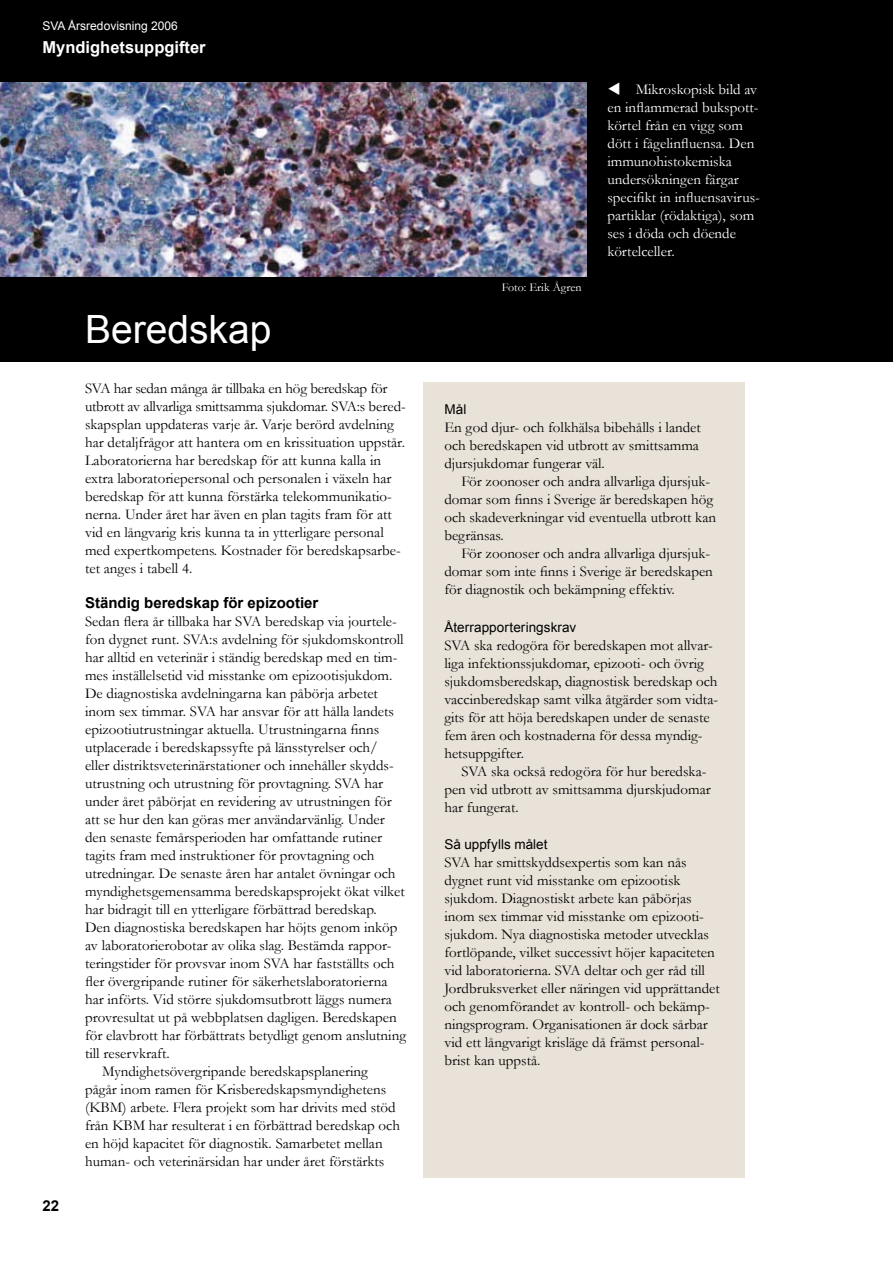
<style>
.page{position:relative;width:893px;height:1263px;background:#fff}
.page>*{position:absolute;margin:0;border:0;box-sizing:border-box;transform-origin:0 0}
.t1{font:39px "Arial";color:#fff}
.t2{font:700 16.5px "Arial";color:#fff}
.t3{font:15px/18px "Garamond";color:#000}
.t4{font:15px/18px "Garamond";color:#fff}
.t5{font:700 15px "Arial";color:#000}
.t6{font:13.5px "Arial";letter-spacing:.005em;color:#000}
.t7{font:12px "Arial";color:#fff}
.t8{font:12px "Garamond";color:#fff}
</style>
<div class="page">
<div style="left:0;top:0;width:893px;height:361px;background:#000"></div>
<div style="left:423px;top:383px;width:321px;height:795px;background:#e8e2d8"></div>
<img style="left:0;top:82px;width:587px;height:194px">
<p class="t7" style="left:43px;top:18px;width:137px">SVA Årsredovisning 2006</p>
<p class="t2" style="left:43px;top:36px;width:165px">Myndighetsuppgifter</p>
<h1 class="t1" style="left:85px;top:304px;width:188px">Beredskap</h1>
<p class="t5" style="left:43px;top:1196px;width:18px">22</p>
<p class="t3" style="left:85px;top:378px;width:322px">SVA har sedan många år tillbaka en hög beredskap för utbrott av allvarliga smittsamma sjukdomar. SVA:s bered&shy;skapsplan uppdateras varje år. Varje berörd avdelning har detaljfrågor att hantera om en krissituation uppstår.<br>Laboratorierna har beredskap för att kunna kalla in extra laboratoriepersonal och personalen i växeln har beredskap för att kunna förstärka telekommunikatio&shy;nerna. Under året har även en plan tagits fram för att vid en långvarig kris kunna ta in ytterligare personal med expertkompetens. Kostnader för beredskapsarbe&shy;tet anges i tabell 4.</p>
<p class="t5" style="left:85px;top:592px;width:235px">Ständig beredskap för epizootier</p>
<p class="t3" style="left:85px;top:611px;width:313px">Sedan flera år tillbaka har SVA beredskap via jourtele-</p>
<p class="t3" style="left:85px;top:629px;width:320px">fon dygnet runt. SVA:s avdelning för sjukdomskontroll</p>
<p class="t3" style="left:85px;top:647px;width:314px">har alltid en veterinär i ständig beredskap med en tim-</p>
<p class="t3" style="left:85px;top:665px;width:309px">mes inställelsetid vid misstanke om epizootisjukdom.</p>
<p class="t3" style="left:85px;top:683px;width:294px">De diagnostiska avdelningarna kan påbörja arbetet</p>
<p class="t3" style="left:85px;top:701px;width:311px">inom sex timmar. SVA har ansvar för att hålla landets</p>
<p class="t3" style="left:85px;top:719px;width:296px">epizootiutrustningar aktuella. Utrustningarna finns</p>
<p class="t3" style="left:85px;top:737px;width:294px">utplacerade i beredskapssyfte på länsstyrelser och/</p>
<p class="t3" style="left:85px;top:755px;width:310px">eller distriktsveterinärstationer och innehåller skydds-</p>
<p class="t3" style="left:85px;top:773px;width:300px">utrustning och utrustning för provtagning. SVA har</p>
<p class="t3" style="left:85px;top:791px;width:308px">under året påbörjat en revidering av utrustningen för</p>
<p class="t3" style="left:85px;top:809px;width:301px">att se hur den kan göras mer användarvänlig. Under</p>
<p class="t3" style="left:85px;top:827px;width:299px">den senaste femårsperioden har omfattande rutiner</p>
<p class="t3" style="left:85px;top:845px;width:291px">tagits fram med instruktioner för provtagning och</p>
<p class="t3" style="left:85px;top:863px;width:312px">utredningar. De senaste åren har antalet övningar och</p>
<p class="t3" style="left:85px;top:881px;width:321px">myndighetsgemensamma beredskapsprojekt ökat vilket</p>
<p class="t3" style="left:85px;top:899px;width:293px">har bidragit till en ytterligare förbättrad beredskap.</p>
<p class="t3" style="left:85px;top:917px;width:314px">Den diagnostiska beredskapen har höjts genom inköp</p>
<p class="t3" style="left:85px;top:935px;width:308px">av laboratorierobotar av olika slag. Bestämda rappor-</p>
<p class="t3" style="left:85px;top:953px;width:311px">teringstider för provsvar inom SVA har fastställts och</p>
<p class="t3" style="left:85px;top:971px;width:304px">fler övergripande rutiner för säkerhetslaboratorierna</p>
<p class="t3" style="left:85px;top:989px;width:308px">har införts. Vid större sjukdomsutbrott läggs numera</p>
<p class="t3" style="left:85px;top:1007px;width:313px">provresultat ut på webbplatsen dagligen. Beredskapen</p>
<p class="t3" style="left:85px;top:1025px;width:323px">för elavbrott har förbättrats betydligt genom anslutning</p>
<p class="t3" style="left:85px;top:1043px;width:86px">till reservkraft.</p>
<p class="t3" style="left:102px;top:1061px;width:267px">Myndighetsövergripande beredskapsplanering</p>
<p class="t3" style="left:85px;top:1079px;width:303px">pågår inom ramen för Krisberedskapsmyndighetens</p>
<p class="t3" style="left:85px;top:1097px;width:312px">(KBM) arbete. Flera projekt som har drivits med stöd</p>
<p class="t3" style="left:85px;top:1115px;width:316px">från KBM har resulterat i en förbättrad beredskap och</p>
<p class="t3" style="left:85px;top:1133px;width:299px">en höjd kapacitet för diagnostik. Samarbetet mellan</p>
<p class="t3" style="left:85px;top:1151px;width:301px">human- och veterinärsidan har under året förstärkts</p>
<p class="t8" style="left:502px;top:279px;width:81px">Foto: Erik Ågren</p>
<p class="t4" style="left:607px;top:80px;width:154px">▼ Mikroskopisk bild av en inflammerad bukspott&shy;körtel från en vigg som dött i fågelinfluensa. Den immunohistokemiska undersökningen färgar specifikt in influensavirus&shy;partiklar (rödaktiga), som ses i döda och döende körtelceller.</p>
<p class="t6" style="left:444px;top:400px;width:24px">Mål</p>
<p class="t3" style="left:444px;top:418px;width:258px">En god djur- och folkhälsa bibehålls i landet och beredskapen vid utbrott av smittsamma djursjukdomar fungerar väl.</p>
<p class="t3" style="left:444px;top:472px;width:273px;text-indent:17px">För zoonoser och andra allvarliga djursjuk&shy;domar som finns i Sverige är beredskapen hög och skadeverkningar vid eventuella utbrott kan begränsas.</p>
<p class="t3" style="left:444px;top:544px;width:270px;text-indent:17px">För zoonoser och andra allvarliga djursjuk&shy;domar som inte finns i Sverige är beredskapen för diagnostik och bekämpning effektiv.</p>
<p class="t6" style="left:444px;top:618px;width:134px">Återrapporteringskrav</p>
<p class="t3" style="left:444px;top:635px;width:275px">SVA ska redogöra för beredskapen mot allvar&shy;liga infektionssjukdomar, epizooti- och övrig sjukdomsberedskap, diagnostisk beredskap och vaccinberedskap samt vilka åtgärder som vidta&shy;gits för att höja beredskapen under de senaste fem åren och kostnaderna för dessa myndig&shy;hetsuppgifter.</p>
<p class="t3" style="left:444px;top:761px;width:268px;text-indent:17px">SVA ska också redogöra för hur beredska&shy;pen vid utbrott av smittsamma djurskjudomar har fungerat.</p>
<p class="t6" style="left:444px;top:836px;width:105px">Så uppfylls målet</p>
<p class="t3" style="left:444px;top:853px;width:277px">SVA har smittskyddsexpertis som kan nås dygnet runt vid misstanke om epizootisk sjukdom. Diagnostiskt arbete kan påbörjas inom sex timmar vid misstanke om epizooti&shy;sjukdom. Nya diagnostiska metoder utvecklas fortlöpande, vilket successivt höjer kapaciteten vid laboratorierna. SVA deltar och ger råd till Jordbruksverket eller näringen vid upprättandet och genomförandet av kontroll- och bekämp&shy;ningsprogram. Organisationen är dock sårbar vid ett långvarigt krisläge då främst personal&shy;brist kan uppstå.</p>
</div>
